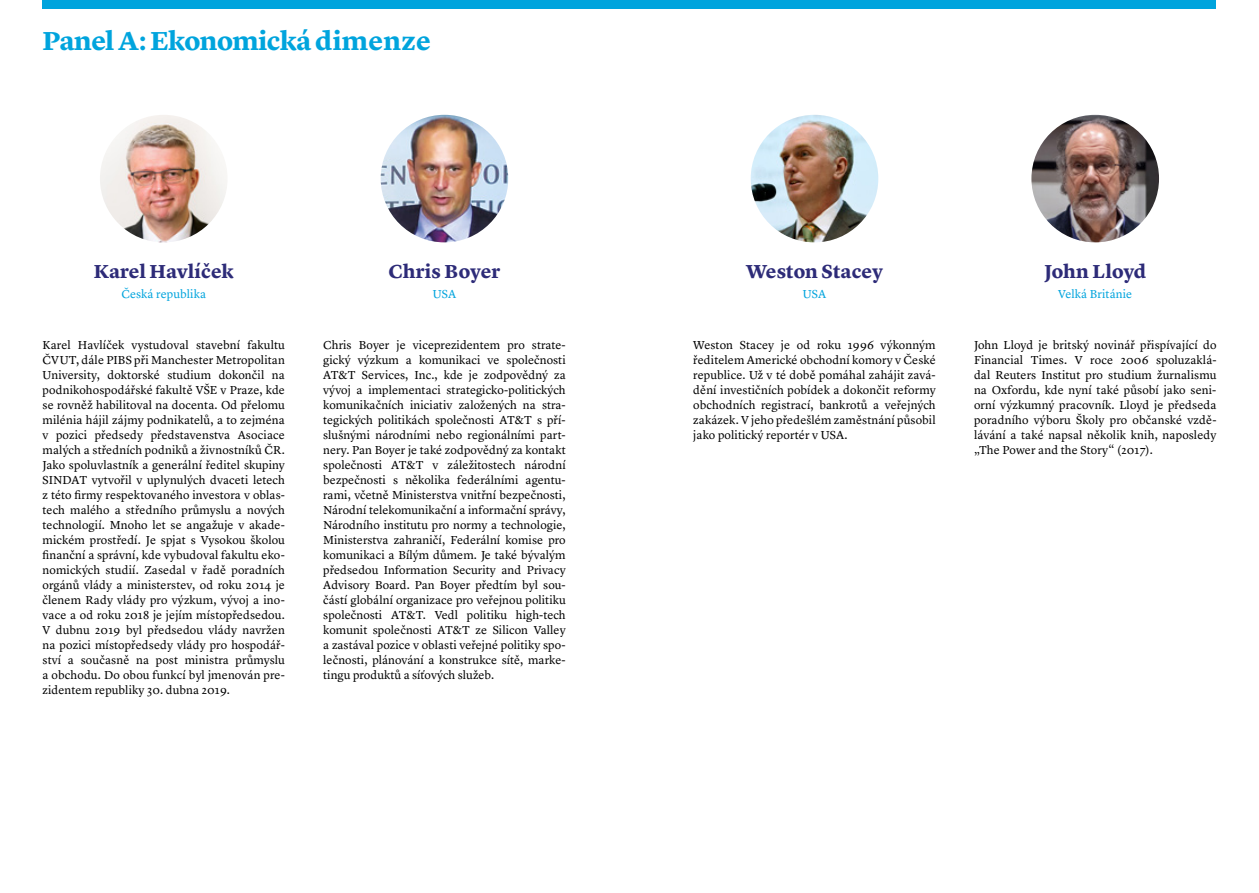
<style>
.page{position:relative;width:1259px;height:893px;background:#fff}
.page>*{position:absolute;margin:0;border:0;box-sizing:border-box;transform-origin:0 0}
.t1{font:700 27px "Lyon Text";letter-spacing:-.015em;color:#00a4dd}
.t2{font:700 19.5px "Lyon Text";letter-spacing:.005em;color:#2d2b78}
.t3{font:12px/15px "Lyon Text";letter-spacing:.01em;color:#000;text-align:justify}
.t4{font:12px "Lyon Text";letter-spacing:.01em;color:#00a4dd}
</style>
<div class="page">
<img style="left:100px;top:115px;width:127px;height:127px;border-radius:64px">
<div style="left:43px;top:0;width:1173px;height:9px;background:#00a4dd"></div>
<img style="left:1031px;top:115px;width:128px;height:127px;border-radius:64px">
<img style="left:381px;top:115px;width:127px;height:127px;border-radius:64px">
<img style="left:750px;top:115px;width:128px;height:127px;border-radius:64px">
<h1 class="t1" style="left:43px;top:20px;width:390px">Panel A: Ekonomická dimenze</h1>
<h2 class="t2" style="left:94px;top:257px;width:142px">Karel Havlíček</h2>
<h2 class="t2" style="left:389px;top:257px;width:113px">Chris Boyer</h2>
<h2 class="t2" style="left:746px;top:257px;width:139px">Weston Stacey</h2>
<h2 class="t2" style="left:1044px;top:257px;width:104px">John Lloyd</h2>
<p class="t4" style="left:121px;top:285px;width:86px">Česká republika</p>
<p class="t4" style="left:433px;top:285px;width:25px">USA</p>
<p class="t4" style="left:803px;top:285px;width:25px">USA</p>
<p class="t4" style="left:1058px;top:285px;width:76px">Velká Británie</p>
<p class="t3" style="left:43px;top:337px;width:244px">Karel Havlíček vystudoval stavební fakultu ČVUT, dále PIBS při Manchester Metropolitan University, doktorské studium dokončil na podnikohospodářské fakultě VŠE v Praze, kde se rovněž habilitoval na docenta. Od přelomu milénia hájil zájmy podnikatelů, a to zejména v pozici předsedy představenstva Asociace malých a středních podniků a živnostníků ČR.<br>Jako spoluvlastník a generální ředitel skupiny SINDAT vytvořil v uplynulých dvaceti letech z této firmy respektovaného investora v oblas&shy;tech malého a středního průmyslu a nových technologií. Mnoho let se angažuje v akade&shy;mickém prostředí. Je spjat s Vysokou školou finanční a správní, kde vybudoval fakultu eko&shy;nomických studií. Zasedal v řadě poradních orgánů vlády a ministerstev, od roku 2014 je členem Rady vlády pro výzkum, vývoj a ino&shy;vace a od roku 2018 je jejím místopředsedou.<br>V dubnu 2019 byl předsedou vlády navržen na pozici místopředsedy vlády pro hospodář&shy;ství a současně na post ministra průmyslu a obchodu. Do obou funkcí byl jmenován pre&shy;zidentem republiky 30. dubna 2019.</p>
<p class="t3" style="left:323px;top:337px;width:244px">Chris Boyer je viceprezidentem pro strate&shy;gický výzkum a komunikaci ve společnosti AT&amp;T Services, Inc., kde je zodpovědný za vývoj a implementaci strategicko-politických komunikačních iniciativ založených na stra&shy;tegických politikách společnosti AT&amp;T s pří&shy;slušnými národními nebo regionálními part&shy;nery. Pan Boyer je také zodpovědný za kontakt společnosti AT&amp;T v záležitostech národní bezpečnosti s několika federálními agentu&shy;rami, včetně Ministerstva vnitřní bezpečnosti, Národní telekomunikační a informační správy, Národního institutu pro normy a technologie, Ministerstva zahraničí, Federální komise pro komunikaci a Bílým důmem. Je také bývalým předsedou Information Security and Privacy Advisory Board. Pan Boyer předtím byl sou&shy;částí globální organizace pro veřejnou politiku společnosti AT&amp;T. Vedl politiku high-tech komunit společnosti AT&amp;T ze Silicon Valley a zastával pozice v oblasti veřejné politiky spo&shy;lečnosti, plánování a konstrukce sítě, marke&shy;tingu produktů a síťových služeb.</p>
<p class="t3" style="left:693px;top:337px;width:244px">Weston Stacey je od roku 1996 výkonným ředitelem Americké obchodní komory v České republice. Už v té době pomáhal zahájit zavá&shy;dění investičních pobídek a dokončit reformy obchodních registrací, bankrotů a veřejných zakázek. V jeho předešlém zaměstnání působil jako politický reportér v USA.</p>
<p class="t3" style="left:974px;top:337px;width:244px">John Lloyd je britský novinář přispívající do Financial Times. V roce 2006 spoluzaklá&shy;dal Reuters Institut pro studium žurnalismu na Oxfordu, kde nyní také působí jako seni&shy;orní výzkumný pracovník. Lloyd je předseda poradního výboru Školy pro občanské vzdě&shy;lávání a také napsal několik knih, naposledy „The Power and the Story“ (2017).</p>
</div>
